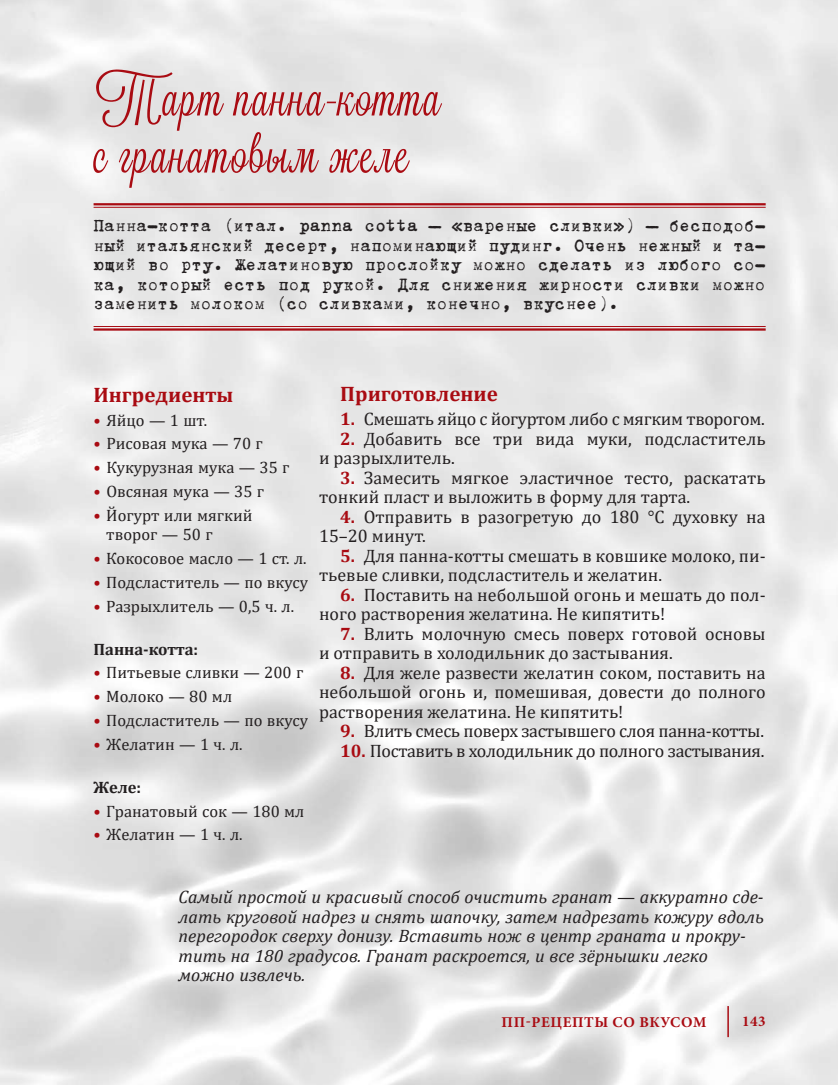
<style>
.page{position:relative;width:838px;height:1085px;background:#fff}
.page>*{position:absolute;margin:0;border:0;box-sizing:border-box;transform-origin:0 0}
.t1{font:51px/57px "Lavanderia C";letter-spacing:.03em;color:#a90b12}
.t2{font:700 21px "Cambria";color:#a90b12}
.t3{font:19.5px/19.5px "Trixie C";color:#231f20;text-align:justify}
.t4{font:18px/19.5px "Cambria";color:#231f20}
.t5{font:italic 18px/19.5px "Cambria";color:#231f20}
.t6{font:18px "Cambria";letter-spacing:-.02em;color:#231f20}
.t7{font:16.5px/19.5px "Cambria";color:#231f20}
.t8{font:700 16.5px "Cambria";color:#231f20}
.t9{font:700 15px "Minion Pro";letter-spacing:.04em;color:#a90b12}
.s1{color:#a90b12}
.s2{font-weight:700;color:#a90b12}
</style>
<div class="page">
<img style="left:0;top:0;width:838px;height:1084px">
<hr style="left:94px;top:203px;width:671px;height:2px;background:#a90b12">
<hr style="left:94px;top:207px;width:671px;height:1px;background:#a90b12">
<hr style="left:94px;top:326px;width:671px;height:1px;background:#a90b12">
<hr style="left:94px;top:328px;width:671px;height:2px;background:#a90b12">
<hr style="left:727px;top:1005px;width:2px;height:31px;background:#a90b12">
<h1 class="t1" style="left:94px;top:69px;width:349px">Тарт панна-котта с гранатовым желе</h1>
<p class="t3" style="left:94px;top:214px;width:673px">Панна-котта (итал. panna cotta — «вареные сливки») — бесподоб&shy;ный итальянский десерт, напоминающий пудинг. Очень нежный и та&shy;ющий во рту. Желатиновую прослойку можно сделать из любого со&shy;ка, который есть под рукой. Для снижения жирности сливки можно заменить молоком (со сливками, конечно, вкуснее).</p>
<p class="t2" style="left:94px;top:380px;width:141px">Ингредиенты</p>
<p class="t7" style="left:94px;top:410px;width:115px"><span class="s1">•</span> Яйцо — 1 шт.</p>
<p class="t7" style="left:94px;top:434px;width:171px"><span class="s1">•</span> Рисовая мука — 70 г</p>
<p class="t7" style="left:94px;top:457px;width:198px"><span class="s1">•</span> Кукурузная мука — 35 г</p>
<p class="t7" style="left:94px;top:481px;width:172px"><span class="s1">•</span> Овсяная мука — 35 г</p>
<p class="t7" style="left:106px;top:505px;width:148px;text-indent:-13px"><span class="s1">•</span> Йогурт или мягкий творог — 50 г</p>
<p class="t7" style="left:94px;top:548px;width:214px"><span class="s1">•</span> Кокосовое масло — 1 ст. л.</p>
<p class="t7" style="left:94px;top:572px;width:216px"><span class="s1">•</span> Подсластитель — по вкусу</p>
<p class="t7" style="left:94px;top:596px;width:202px"><span class="s1">•</span> Разрыхлитель — 0,5 ч. л.</p>
<p class="t8" style="left:94px;top:637px;width:106px">Панна-котта:</p>
<p class="t7" style="left:94px;top:662px;width:211px"><span class="s1">•</span> Питьевые сливки — 200 г</p>
<p class="t7" style="left:94px;top:686px;width:140px"><span class="s1">•</span> Молоко — 80 мл</p>
<p class="t7" style="left:94px;top:710px;width:216px"><span class="s1">•</span> Подсластитель — по вкусу</p>
<p class="t7" style="left:94px;top:734px;width:151px"><span class="s1">•</span> Желатин — 1 ч. л.</p>
<p class="t8" style="left:94px;top:775px;width:49px">Желе:</p>
<p class="t7" style="left:94px;top:801px;width:212px"><span class="s1">•</span> Гранатовый сок — 180 мл</p>
<p class="t7" style="left:94px;top:824px;width:151px"><span class="s1">•</span> Желатин — 1 ч. л.</p>
<p class="t2" style="left:340px;top:379px;width:159px">Приготовление</p>
<p class="t6" style="left:340px;top:408px;width:426px"><span class="s2">1.</span> Смешать яйцо с йогуртом либо с мягким творогом.</p>
<p class="t4" style="left:319px;top:428px;width:448px;text-indent:21px"><span class="s2">2.</span> Добавить все три вида муки, подсластитель и разрыхлитель.</p>
<p class="t4" style="left:319px;top:467px;width:448px;text-indent:21px"><span class="s2">3.</span> Замесить мягкое эластичное тесто, раскатать тонкий пласт и выложить в форму для тарта.</p>
<p class="t4" style="left:319px;top:506px;width:448px;text-indent:21px"><span class="s2">4.</span> Отправить в разогретую до 180 °C духовку на<br>15–20 минут.</p>
<p class="t4" style="left:319px;top:545px;width:448px;text-indent:21px"><span class="s2">5.</span> Для панна-котты смешать в ковшике молоко, пи&shy;тьевые сливки, подсластитель и желатин.</p>
<p class="t4" style="left:319px;top:584px;width:448px;text-indent:21px"><span class="s2">6.</span> Поставить на небольшой огонь и мешать до пол&shy;ного растворения желатина. Не кипятить!</p>
<p class="t4" style="left:319px;top:623px;width:448px;text-indent:21px"><span class="s2">7.</span> Влить молочную смесь поверх готовой основы и отправить в холодильник до застывания.</p>
<p class="t4" style="left:319px;top:662px;width:448px;text-align:justify;text-indent:21px"><span class="s2">8.</span> Для желе развести желатин соком, поставить на небольшой огонь и, помешивая, довести до полного растворения желатина. Не кипятить!</p>
<p class="t6" style="left:340px;top:720px;width:425px"><span class="s2">9.</span> Влить смесь поверх застывшего слоя панна-котты.</p>
<p class="t6" style="left:340px;top:740px;width:426px"><span class="s2">10.</span> Поставить в холодильник до полного застывания.</p>
<p class="t5" style="left:179px;top:886px;width:587px">Самый простой и красивый способ очистить гранат — аккуратно сде&shy;лать круговой надрез и снять шапочку, затем надрезать кожуру вдоль перегородок сверху донизу. Вставить нож в центр граната и прокру&shy;тить на 180 градусов. Гранат раскроется, и все зёрнышки легко можно извлечь.</p>
<p class="t9" style="left:501px;top:1011px;width:206px">ПП-рецепты со вкусом</p>
<p class="t9" style="left:742px;top:1010px;width:25px">143</p>
</div>
